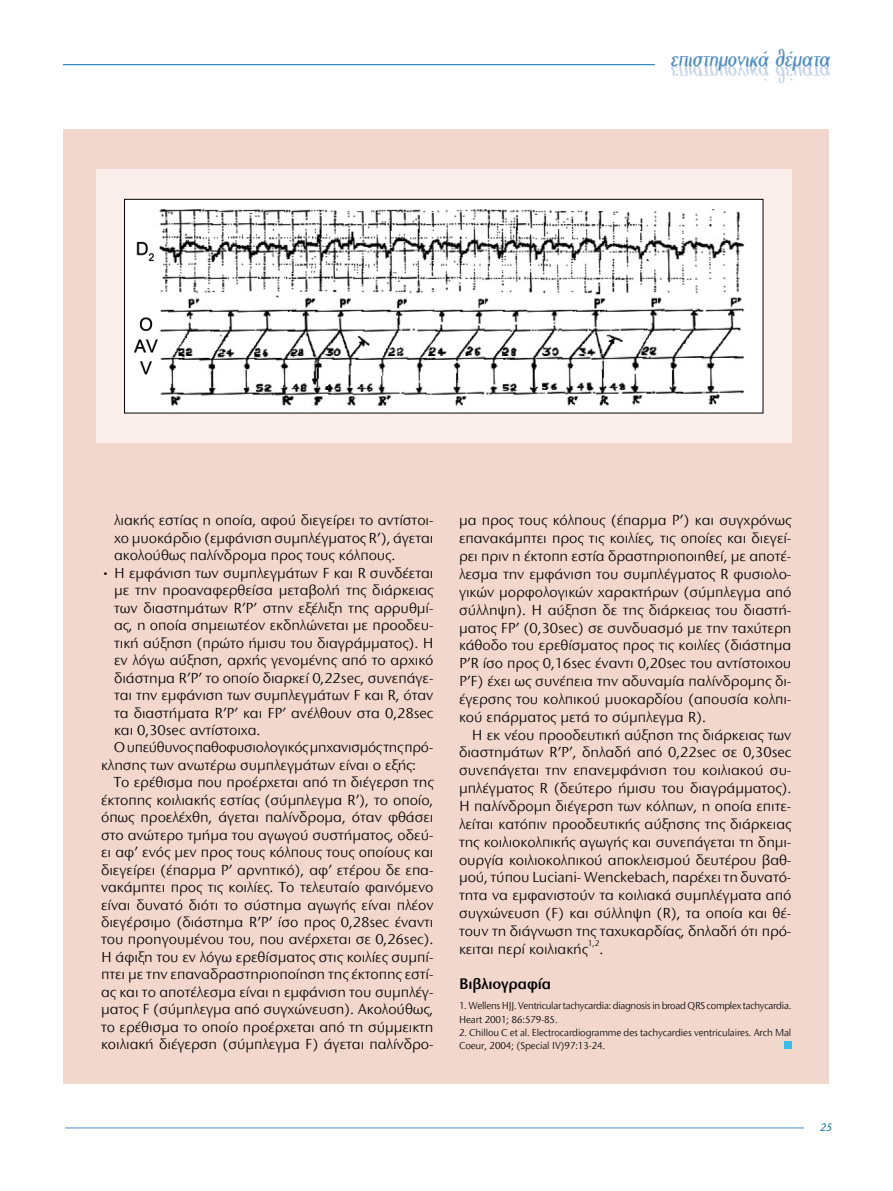
<style>
.page{position:relative;width:893px;height:1191px;background:#fff}
.page>*{position:absolute;margin:0;border:0;box-sizing:border-box;transform-origin:0 0}
.t1{font:600 15.75px "Stone Sans ITC Hel";letter-spacing:-.005em;color:#000}
.t2{font:15px/17.9px "Stone Sans ITC Hel";letter-spacing:-.005em;color:#000;text-align:justify}
.t3{font:italic 500 11.25px "Stone Sans ITC Hel";color:#0570b0;scale:.95 1}
.t4{font:10.5px/13.4px "Stone Sans ITC Hel";letter-spacing:-.01em;color:#000;scale:.95 1}
.t5{font:10.5px/13.4px "Stone Sans ITC Hel";letter-spacing:-.03em;color:#000;scale:.95 1}
.t6{font:8.7px "Stone Sans ITC Hel";color:#000}
</style>
<div class="page">
<hr style="left:65px;top:1127px;width:739px;height:1px;background:#4d8cca">
<hr style="left:63px;top:64px;width:592px;height:1px;background:#0570b0">
<div style="left:64px;top:129px;width:765px;height:954px;background:#f2d7cc"></div>
<div style="left:96px;top:169px;width:695px;height:274px;background:#faefea"></div>
<img style="left:126px;top:201px;width:635px;height:210px">
<div style="left:124px;top:199px;width:639px;height:214px;border:1px solid #000"></div>
<div style="left:784px;top:1041px;width:7px;height:8px;background:#37bdee"></div>
<p class="t2" style="left:114px;top:512px;width:321px;line-height:17.4px">λιακής εστίας η οποία, αφού διεγείρει το αντίστοι&shy;χο μυοκάρδιο (εμφάνιση συμπλέγματος R’), άγεται ακολούθως παλίνδρομα προς τους κόλπους.</p>
<p class="t2" style="left:101px;top:564px;width:334px">• Η εμφάνιση των συμπλεγμάτων F και R συνδέεται</p>
<p class="t2" style="left:114px;top:582px;width:321px">με την προαναφερθείσα μεταβολή της διάρκειας</p>
<p class="t2" style="left:114px;top:599px;width:321px">των διαστημάτων R’P’ στην εξέλιξη της αρρυθμί-</p>
<p class="t2" style="left:114px;top:616px;width:321px">ας, η οποία σημειωτέον εκδηλώνεται με προοδευ-</p>
<p class="t2" style="left:114px;top:634px;width:318px">τική αύξηση (πρώτο ήμισυ του διαγράμματος). Η</p>
<p class="t2" style="left:114px;top:651px;width:321px">εν λόγω αύξηση, αρχής γενομένης από το αρχικό</p>
<p class="t2" style="left:114px;top:669px;width:321px">διάστημα R’P’ το οποίο διαρκεί 0,22sec, συνεπάγε-</p>
<p class="t2" style="left:114px;top:686px;width:321px">ται την εμφάνιση των συμπλεγμάτων F και R, όταν</p>
<p class="t2" style="left:114px;top:704px;width:321px">τα διαστήματα R’P’ και FP’ ανέλθουν στα 0,28sec</p>
<p class="t2" style="left:114px;top:721px;width:148px">και 0,30sec αντίστοιχα.</p>
<p class="t2" style="left:114px;top:739px;width:321px">Ο υπεύθυνος παθοφυσιολογικός μηχανισμός της πρό-</p>
<p class="t2" style="left:101px;top:756px;width:317px">κλησης των ανωτέρω συμπλεγμάτων είναι ο εξής:</p>
<p class="t2" style="left:114px;top:774px;width:321px">Το ερέθισμα που προέρχεται από τη διέγερση της</p>
<p class="t2" style="left:101px;top:791px;width:334px">έκτοπης κοιλιακής εστίας (σύμπλεγμα R’), το οποίο,</p>
<p class="t2" style="left:101px;top:808px;width:334px">όπως προελέχθη, άγεται παλίνδρομα, όταν φθάσει</p>
<p class="t2" style="left:101px;top:826px;width:334px">στο ανώτερο τμήμα του αγωγού συστήματος, οδεύ-</p>
<p class="t2" style="left:101px;top:843px;width:334px">ει αφ’ ενός μεν προς τους κόλπους τους οποίους και</p>
<p class="t2" style="left:101px;top:861px;width:334px">διεγείρει (έπαρμα Ρ’ αρνητικό), αφ’ ετέρου δε επα-</p>
<p class="t2" style="left:101px;top:878px;width:334px">νακάμπτει προς τις κοιλίες. Το τελευταίο φαινόμενο</p>
<p class="t2" style="left:101px;top:896px;width:334px">είναι δυνατό διότι το σύστημα αγωγής είναι πλέον</p>
<p class="t2" style="left:101px;top:913px;width:334px">διεγέρσιμο (διάστημα R’P’ ίσο προς 0,28sec έναντι</p>
<p class="t2" style="left:101px;top:931px;width:334px">του προηγουμένου του, που ανέρχεται σε 0,26sec).</p>
<p class="t2" style="left:101px;top:948px;width:334px">Η άφιξη του εν λόγω ερεθίσματος στις κοιλίες συμπί-</p>
<p class="t2" style="left:101px;top:966px;width:334px">πτει με την επαναδραστηριοποίηση της έκτοπης εστί-</p>
<p class="t2" style="left:101px;top:983px;width:334px">ας και το αποτέλεσμα είναι η εμφάνιση του συμπλέγ-</p>
<p class="t2" style="left:101px;top:1000px;width:334px">ματος F (σύμπλεγμα από συγχώνευση). Ακολούθως,</p>
<p class="t2" style="left:101px;top:1018px;width:334px">το ερέθισμα το οποίο προέρχεται από τη σύμμεικτη</p>
<p class="t2" style="left:101px;top:1035px;width:334px">κοιλιακή διέγερση (σύμπλεγμα F) άγεται παλίνδρο-</p>
<p class="t2" style="left:459px;top:512px;width:334px">μα προς τους κόλπους (έπαρμα Ρ’) και συγχρόνως επανακάμπτει προς τις κοιλίες, τις οποίες και διεγεί&shy;ρει πριν η έκτοπη εστία δραστηριοποιηθεί, με αποτέ&shy;λεσμα την εμφάνιση του συμπλέγματος R φυσιολο&shy;γικών μορφολογικών χαρακτήρων (σύμπλεγμα από σύλληψη). Η αύξηση δε της διάρκειας του διαστή&shy;ματος FP’ (0,30sec) σε συνδυασμό με την ταχύτερη κάθοδο του ερεθίσματος προς τις κοιλίες (διάστημα P’R ίσο προς 0,16sec έναντι 0,20sec του αντίστοιχου P’F) έχει ως συνέπεια την αδυναμία παλίνδρομης δι&shy;έγερσης του κολπικού μυοκαρδίου (απουσία κολπι&shy;κού επάρματος μετά το σύμπλεγμα R).</p>
<p class="t2" style="left:459px;top:726px;width:334px;text-indent:13px">H εκ νέου προοδευτική αύξηση της διάρκειας των διαστημάτων R’P’, δηλαδή από 0,22sec σε 0,30sec συνεπάγεται την επανεμφάνιση του κοιλιακού συ&shy;μπλέγματος R (δεύτερο ήμισυ του διαγράμματος).<br>Η παλίνδρομη διέγερση των κόλπων, η οποία επιτε&shy;λείται κατόπιν προοδευτικής αύξησης της διάρκειας της κοιλιοκολπικής αγωγής και συνεπάγεται τη δημι&shy;ουργία κοιλιοκολπικού αποκλεισμού δευτέρου βαθ&shy;μού, τύπου Luciani- Wenckebach, παρέχει τη δυνατό&shy;τητα να εμφανιστούν τα κοιλιακά συμπλέγματα από συγχώνευση (F) και σύλληψη (R), τα οποία και θέ&shy;τουν τη διάγνωση της ταχυκαρδίας, δηλαδή ότι πρό&shy;κειται περί κοιλιακής</p>
<p class="t6" style="left:588px;top:938px;width:13px">1,2</p>
<p class="t2" style="left:600px;top:940px;width:5px">.</p>
<p class="t1" style="left:459px;top:975px;width:94px">Βιβλιογραφία</p>
<p class="t5" style="left:459px;top:999px;width:351px">1. Wellens HJJ. Ventricular tachycardia: diagnosis in broad QRS complex tachycardia.<br>Heart 2001; 86:579-85.</p>
<p class="t4" style="left:459px;top:1026px;width:351px">2. Chillou C et al. Electrocardiogramme des tachycardies ventriculaires. Arch Mal<br>Coeur, 2004; (Special IV)97:13-24.</p>
<p class="t3" style="left:820px;top:1121px;width:16px">25</p>
</div>
